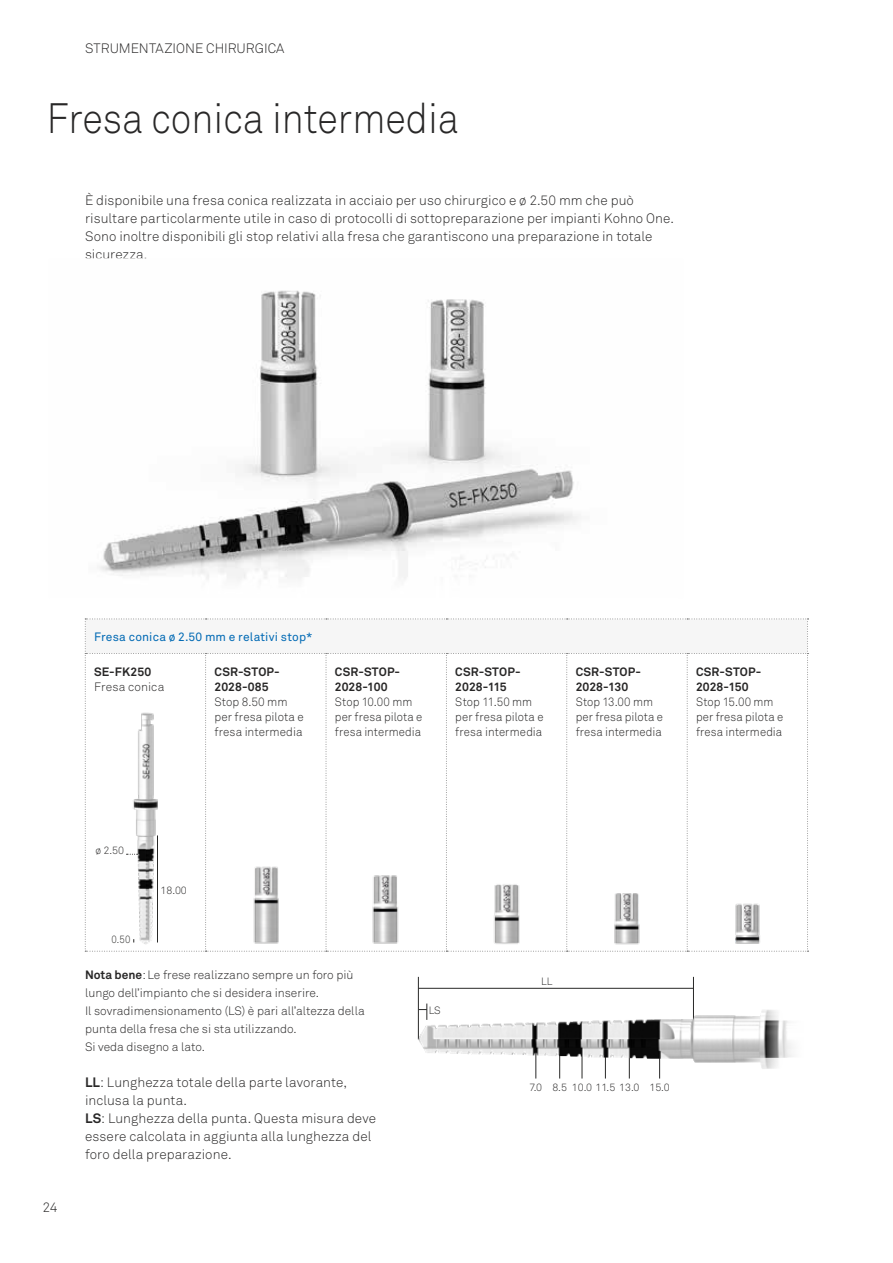
<style>
.page{position:relative;width:893px;height:1263px;background:#fff}
.page>*{position:absolute;margin:0;border:0;box-sizing:border-box;transform-origin:0 0}
.t1{font:42px "Akkurat Light Pro";color:#282727;scale:.9 1}
.t2{font:13.5px/18px "Akkurat Light Pro";letter-spacing:.005em;color:#282727}
.t3{font:12px/18px "Akkurat Light Pro";color:#282727}
.t4{font:12px/15px "Akkurat Light Pro";color:#282727;scale:.95 1}
.t5{font:700 12px/15px "Akkurat Pro";letter-spacing:.01em;color:#282727}
.t6{font:12px "Akkurat Pro";letter-spacing:.02em;color:#0069b4}
.t7{font:10.5px "Akkurat Light Pro";color:#282727}
.t8{font:10.5px "Akkurat Light Pro";color:#282827;scale:.9 1}
.s1{font-family:"Akkurat Pro";font-weight:700}
</style>
<div class="page">
<img style="left:99px;top:290px;width:480px;height:290px">
<img style="left:417px;top:976px;width:376px;height:97px">
<svg style="left:85px;top:619px;width:723px;height:333px"></svg>
<p class="t2" style="left:85px;top:40px;width:201px">STRUMENTAZIONE CHIRURGICA</p>
<h1 class="t1" style="left:47px;top:93px;width:460px">Fresa conica intermedia</h1>
<p class="t2" style="left:85px;top:191px;width:591px">È disponibile una fresa conica realizzata in acciaio per uso chirurgico e ø 2.50 mm che può risultare particolarmente utile in caso di protocolli di sottopreparazione per impianti Kohno One.<br>Sono inoltre disponibili gli stop relativi alla fresa che garantiscono una preparazione in totale sicurezza.</p>
<p class="t6" style="left:94px;top:630px;width:220px">Fresa conica ø 2.50 mm e relativi stop*</p>
<p class="t5" style="left:94px;top:664px;width:59px">SE-FK250</p>
<p class="t3" style="left:94px;top:678px;width:72px">Fresa conica</p>
<p class="t5" style="left:215px;top:664px;width:67px">CSR-STOP-<br>2028-085</p>
<p class="t3" style="left:215px;top:694px;width:91px;line-height:15px">Stop 8.50 mm per fresa pilota e fresa intermedia</p>
<p class="t5" style="left:335px;top:664px;width:67px">CSR-STOP-<br>2028-100</p>
<p class="t4" style="left:335px;top:694px;width:93px">Stop 10.00 mm per fresa pilota e fresa intermedia</p>
<p class="t5" style="left:455px;top:664px;width:67px">CSR-STOP-<br>2028-115</p>
<p class="t4" style="left:455px;top:694px;width:95px">Stop 11.50 mm per fresa pilota e fresa intermedia</p>
<p class="t5" style="left:576px;top:664px;width:67px">CSR-STOP-<br>2028-130</p>
<p class="t4" style="left:576px;top:694px;width:93px">Stop 13.00 mm per fresa pilota e fresa intermedia</p>
<p class="t5" style="left:696px;top:664px;width:67px">CSR-STOP-<br>2028-150</p>
<p class="t4" style="left:696px;top:694px;width:93px">Stop 15.00 mm per fresa pilota e fresa intermedia</p>
<p class="t2" style="left:43px;top:1198px;width:16px">24</p>
<p class="t7" style="left:96px;top:844px;width:30px">ø 2.50</p>
<p class="t8" style="left:111px;top:932px;width:23px">0.50</p>
<p class="t7" style="left:161px;top:884px;width:28px">18.00</p>
<p class="t3" style="left:85px;top:966px;width:281px"><span class="s1">Nota bene</span>: Le frese realizzano sempre un foro più lungo dell’impianto che si desidera inserire.<br>Il sovradimensionamento (LS) è pari all’altezza della punta della fresa che si sta utilizzando.<br>Si veda disegno a lato.</p>
<p class="t2" style="left:85px;top:1073px;width:292px"><span class="s1">LL</span>: Lunghezza totale della parte lavorante, inclusa la punta.<br><span class="s1">LS</span>: Lunghezza della punta. Questa misura deve essere calcolata in aggiunta alla lunghezza del foro della preparazione.</p>
<p class="t7" style="left:429px;top:1004px;width:14px">LS</p>
<p class="t7" style="left:541px;top:975px;width:13px">LL</p>
<p class="t7" style="left:529px;top:1081px;width:142px">7.0 8.5 10.0 11.5 13.0 15.0</p>
</div>
